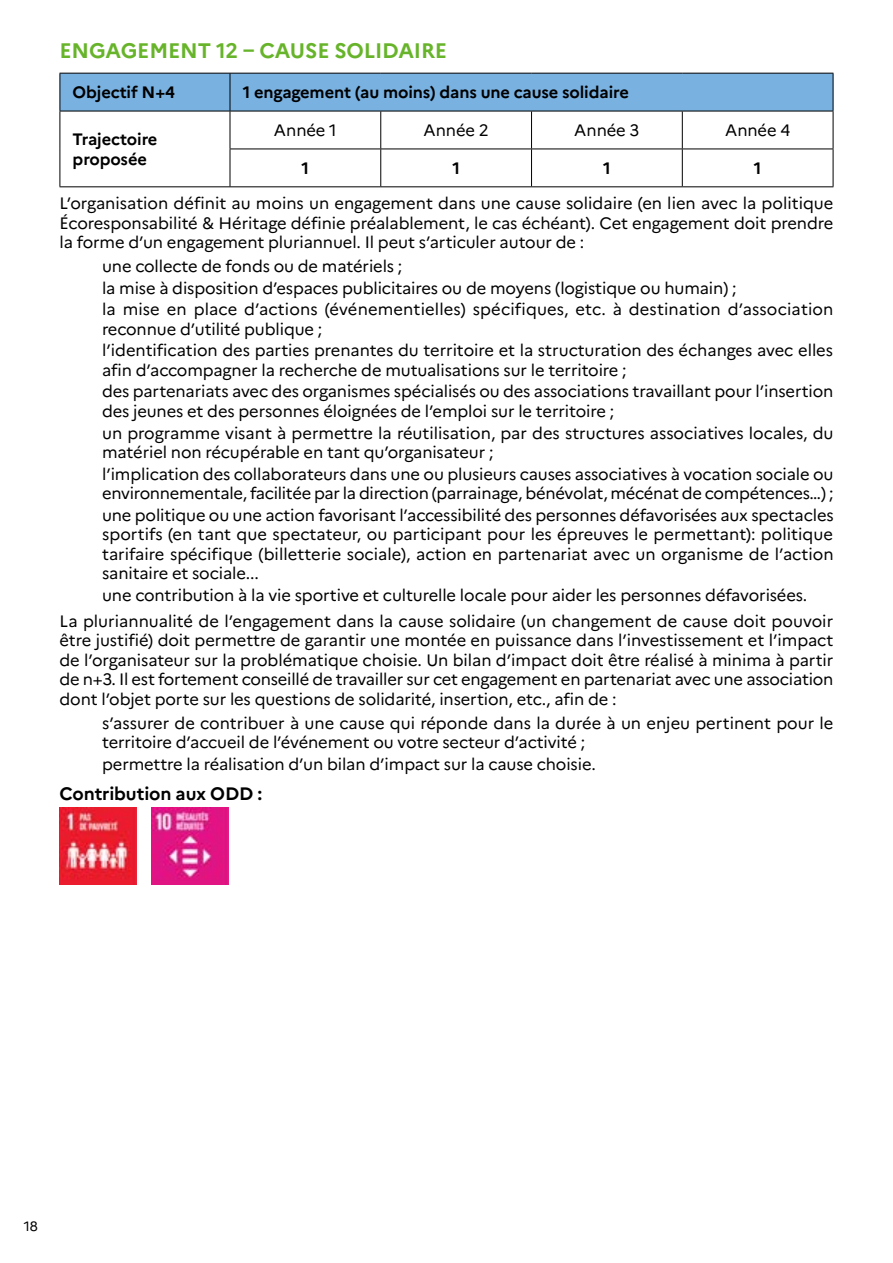
<style>
.page{position:relative;width:893px;height:1263px;background:#fff}
.page>*{position:absolute;margin:0;border:0;box-sizing:border-box;transform-origin:0 0}
.t1{font:700 21px "Marianne";letter-spacing:-.01em;color:#67b42a}
.t2{font:700 18px "Marianne";letter-spacing:-.01em;color:#000}
.t3{font:16.5px/19.5px "Marianne";letter-spacing:-.01em;color:#000}
.t4{font:700 16.5px/19.5px "Marianne";letter-spacing:-.01em;color:#000}
.t5{font:13.5px "Marianne";color:#000}
</style>
<div class="page">
<div style="left:61px;top:74px;width:772px;height:37px;background:#79b1e1"></div>
<hr style="left:60px;top:73px;width:170px;height:1px;background:#000">
<hr style="left:60px;top:74px;width:1px;height:37px;background:#000">
<hr style="left:230px;top:73px;width:151px;height:1px;background:#000">
<hr style="left:230px;top:74px;width:1px;height:37px;background:#000">
<hr style="left:381px;top:73px;width:150px;height:1px;background:#000">
<hr style="left:531px;top:73px;width:151px;height:1px;background:#000">
<hr style="left:682px;top:73px;width:151px;height:1px;background:#000">
<hr style="left:833px;top:74px;width:1px;height:37px;background:#000">
<hr style="left:60px;top:111px;width:170px;height:1px;background:#000">
<hr style="left:60px;top:111px;width:1px;height:38px;background:#000">
<hr style="left:230px;top:111px;width:151px;height:1px;background:#000">
<hr style="left:230px;top:111px;width:1px;height:38px;background:#000">
<hr style="left:381px;top:111px;width:150px;height:1px;background:#000">
<hr style="left:380px;top:111px;width:1px;height:38px;background:#000">
<hr style="left:531px;top:111px;width:151px;height:1px;background:#000">
<hr style="left:531px;top:111px;width:1px;height:38px;background:#000">
<hr style="left:682px;top:111px;width:151px;height:1px;background:#000">
<hr style="left:682px;top:111px;width:1px;height:38px;background:#000">
<hr style="left:833px;top:111px;width:1px;height:38px;background:#000">
<hr style="left:60px;top:149px;width:1px;height:37px;background:#000">
<hr style="left:230px;top:149px;width:151px;height:1px;background:#000">
<hr style="left:230px;top:149px;width:1px;height:37px;background:#000">
<hr style="left:381px;top:149px;width:150px;height:1px;background:#000">
<hr style="left:380px;top:149px;width:1px;height:37px;background:#000">
<hr style="left:531px;top:149px;width:151px;height:1px;background:#000">
<hr style="left:531px;top:149px;width:1px;height:37px;background:#000">
<hr style="left:682px;top:149px;width:151px;height:1px;background:#000">
<hr style="left:682px;top:149px;width:1px;height:37px;background:#000">
<hr style="left:833px;top:149px;width:1px;height:37px;background:#000">
<hr style="left:60px;top:186px;width:170px;height:1px;background:#000">
<hr style="left:230px;top:186px;width:151px;height:1px;background:#000">
<hr style="left:381px;top:186px;width:150px;height:1px;background:#000">
<hr style="left:531px;top:186px;width:151px;height:1px;background:#000">
<hr style="left:682px;top:186px;width:151px;height:1px;background:#000">
<img style="left:60px;top:808px;width:76px;height:76px">
<img style="left:151px;top:808px;width:77px;height:76px">
<p class="t1" style="left:60px;top:38px;width:389px">ENGAGEMENT 12 – CAUSE SOLIDAIRE</p>
<p class="t4" style="left:73px;top:83px;width:104px">Objectif N+4</p>
<p class="t4" style="left:243px;top:83px;width:388px">1 engagement (au moins) dans une cause solidaire</p>
<p class="t4" style="left:73px;top:130px;width:86px">Trajectoire proposée</p>
<p class="t3" style="left:274px;top:121px;width:64px">Année 1</p>
<p class="t3" style="left:424px;top:121px;width:67px">Année 2</p>
<p class="t3" style="left:574px;top:121px;width:67px">Année 3</p>
<p class="t3" style="left:725px;top:121px;width:67px">Année 4</p>
<p class="t4" style="left:302px;top:158px;width:9px">1</p>
<p class="t4" style="left:452px;top:158px;width:9px">1</p>
<p class="t4" style="left:603px;top:158px;width:9px">1</p>
<p class="t4" style="left:754px;top:158px;width:9px">1</p>
<p class="t3" style="left:60px;top:194px;width:775px;text-align:justify">L’organisation définit au moins un engagement dans une cause solidaire (en lien avec la politique Écoresponsabilité &amp; Héritage définie préalablement, le cas échéant). Cet engagement doit prendre la forme d’un engagement pluriannuel. Il peut s’articuler autour de :</p>
<p class="t3" style="left:102px;top:255px;width:733px;line-height:21.6px">une collecte de fonds ou de matériels ;<br>la mise à disposition d’espaces publicitaires ou de moyens (logistique ou humain) ;<br>la mise en place d’actions (événementielles) spécifiques, etc. à destination d’association</p>
<p class="t3" style="left:102px;top:318px;width:732px;line-height:21.6px">reconnue d’utilité publique ;<br>l’identification des parties prenantes du territoire et la structuration des échanges avec elles</p>
<p class="t3" style="left:102px;top:359px;width:733px;line-height:21.6px">afin d’accompagner la recherche de mutualisations sur le territoire ;<br>des partenariats avec des organismes spécialisés ou des associations travaillant pour l’insertion</p>
<p class="t3" style="left:102px;top:400px;width:733px;line-height:21.6px">des jeunes et des personnes éloignées de l’emploi sur le territoire ;<br>un programme visant à permettre la réutilisation, par des structures associatives locales, du</p>
<p class="t3" style="left:102px;top:441px;width:733px;line-height:21.6px">matériel non récupérable en tant qu’organisateur ;<br>l’implication des collaborateurs dans une ou plusieurs causes associatives à vocation sociale ou</p>
<p class="t3" style="left:102px;top:482px;width:733px;line-height:21.6px">environnementale, facilitée par la direction (parrainage, bénévolat, mécénat de compétences…) ; une politique ou une action favorisant l’accessibilité des personnes défavorisées aux spectacles</p>
<p class="t3" style="left:102px;top:525px;width:733px;text-align:justify">sportifs (en tant que spectateur, ou participant pour les épreuves le permettant): politique tarifaire spécifique (billetterie sociale), action en partenariat avec un organisme de l’action sanitaire et sociale...</p>
<p class="t3" style="left:60px;top:582px;width:775px;line-height:25.8px;text-indent:43px">une contribution à la vie sportive et culturelle locale pour aider les personnes défavorisées.<br>La pluriannualité de l’engagement dans la cause solidaire (un changement de cause doit pouvoir</p>
<p class="t3" style="left:60px;top:631px;width:775px;text-align:justify">être justifié) doit permettre de garantir une montée en puissance dans l’investissement et l’impact de l’organisateur sur la problématique choisie. Un bilan d’impact doit être réalisé à minima à partir de n+3. Il est fortement conseillé de travailler sur cet engagement en partenariat avec une association dont l’objet porte sur les questions de solidarité, insertion, etc., afin de :</p>
<p class="t3" style="left:102px;top:713px;width:733px">s’assurer de contribuer à une cause qui réponde dans la durée à un enjeu pertinent pour le territoire d’accueil de l’événement ou votre secteur d’activité ;</p>
<p class="t3" style="left:102px;top:754px;width:495px">permettre la réalisation d’un bilan d’impact sur la cause choisie.</p>
<p class="t2" style="left:60px;top:783px;width:204px">Contribution aux ODD :</p>
<p class="t5" style="left:24px;top:1217px;width:16px">18</p>
</div>
